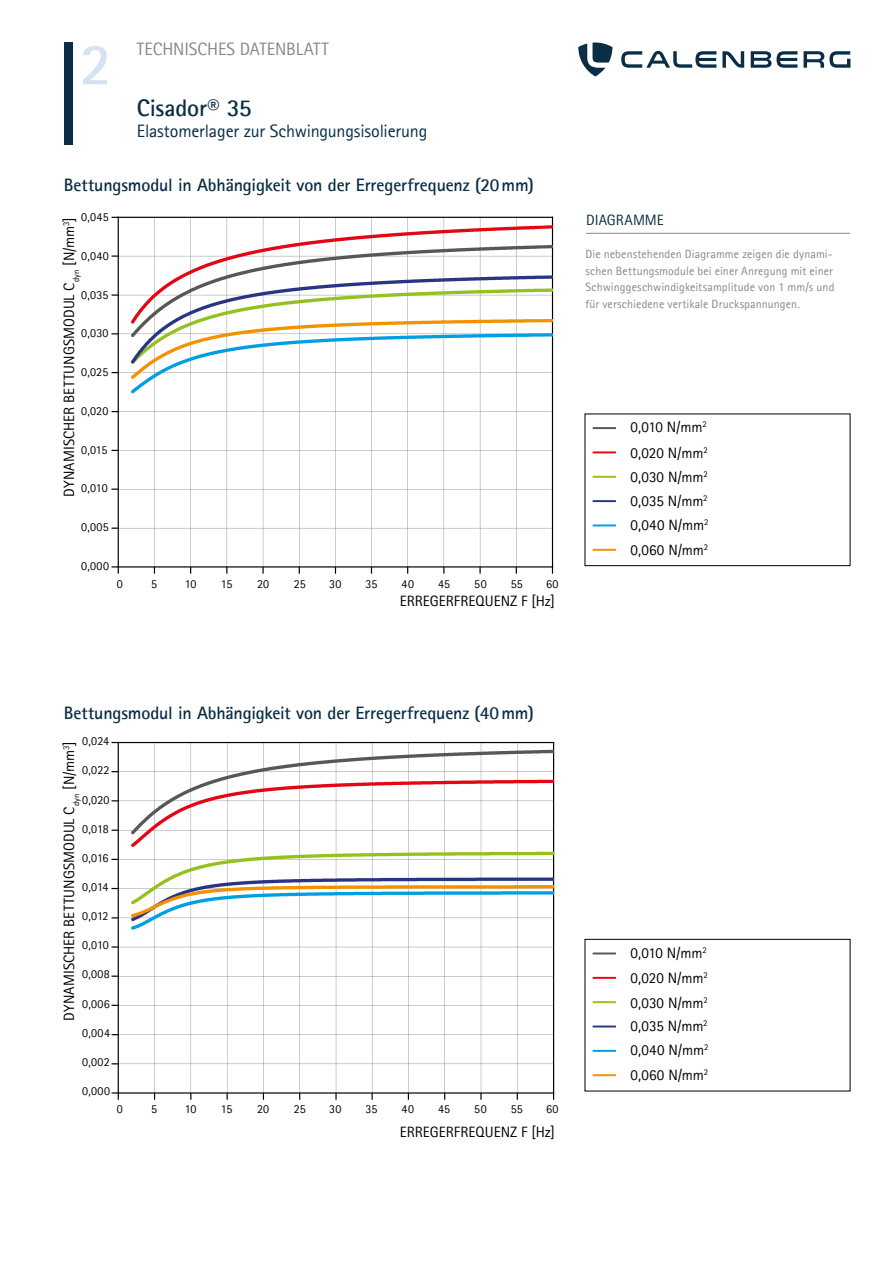
<style>
.page{position:relative;width:893px;height:1263px;background:#fff}
.page>*{position:absolute;margin:0;border:0;box-sizing:border-box;transform-origin:0 0}
.t1{font:700 59.55px "Rotis Sans Serif Pro";color:#d7e1f4}
.t2{font:700 24px "Rotis Sans Serif Pro";letter-spacing:-.005em;color:#092e45}
.t3{font:700 18px "Rotis Sans Serif Pro";letter-spacing:-.01em;color:#092e45}
.t4{font:18px "Rotis Sans Serif Pro";letter-spacing:-.01em;color:#092e45}
.t5{font:18px "Rotis Sans Serif Pro";letter-spacing:-.01em;color:#86888c}
.t6{font:15px "Rotis Sans Serif Pro";letter-spacing:.005em;color:#000}
.t7{font:15px "Rotis Sans Serif Pro";letter-spacing:.005em;color:#092e45}
.t8{font:12px/16.5px "Rotis Sans Serif Pro";letter-spacing:.01em;color:#86888c}
.t9{font:12px "Rotis Sans Serif Pro";letter-spacing:.015em;color:#000}
</style>
<div class="page">
<div style="left:64px;top:43px;width:8px;height:102px;background:#092e45"></div>
<svg style="left:621px;top:51px;width:229px;height:17px"></svg>
<svg style="left:578px;top:43px;width:34px;height:33px"></svg>
<hr style="left:586px;top:233px;width:264px;height:1px;background:#86888c">
<hr style="left:592px;top:427px;width:24px;height:2px;background:#575756">
<hr style="left:592px;top:952px;width:24px;height:2px;background:#575756">
<hr style="left:592px;top:451px;width:24px;height:2px;background:#e30613">
<hr style="left:592px;top:977px;width:24px;height:2px;background:#e30613">
<hr style="left:592px;top:476px;width:24px;height:2px;background:#95c11f">
<hr style="left:592px;top:1001px;width:24px;height:2px;background:#95c11f">
<hr style="left:592px;top:500px;width:24px;height:2px;background:#283583">
<hr style="left:592px;top:1025px;width:24px;height:2px;background:#283583">
<hr style="left:592px;top:524px;width:24px;height:2px;background:#009fe3">
<hr style="left:592px;top:1050px;width:24px;height:2px;background:#009fe3">
<hr style="left:592px;top:549px;width:24px;height:2px;background:#f39200">
<hr style="left:592px;top:1074px;width:24px;height:2px;background:#f39200">
<div style="left:585px;top:414px;width:265px;height:152px;border:1px solid #000"></div>
<div style="left:585px;top:939px;width:265px;height:152px;border:1px solid #000"></div>
<svg style="left:119px;top:218px;width:433px;height:348px"></svg>
<hr style="left:118px;top:566px;width:435px;height:1px;background:#000">
<hr style="left:118px;top:217px;width:435px;height:1px;background:#000">
<svg style="left:479px;top:567px;width:2px;height:7px"></svg>
<svg style="left:262px;top:567px;width:2px;height:7px"></svg>
<hr style="left:552px;top:217px;width:1px;height:350px;background:#000">
<hr style="left:118px;top:217px;width:1px;height:350px;background:#000">
<svg style="left:112px;top:566px;width:7px;height:8px"></svg>
<svg style="left:112px;top:527px;width:6px;height:2px"></svg>
<svg style="left:112px;top:294px;width:6px;height:2px"></svg>
<svg style="left:112px;top:255px;width:6px;height:2px"></svg>
<svg style="left:131px;top:225px;width:421px;height:168px"></svg>
<svg style="left:119px;top:743px;width:434px;height:349px"></svg>
<hr style="left:118px;top:1092px;width:436px;height:1px;background:#000">
<hr style="left:118px;top:742px;width:436px;height:1px;background:#000">
<svg style="left:480px;top:1093px;width:2px;height:7px"></svg>
<svg style="left:335px;top:1093px;width:2px;height:7px"></svg>
<hr style="left:553px;top:742px;width:1px;height:351px;background:#000">
<hr style="left:118px;top:742px;width:1px;height:351px;background:#000">
<svg style="left:112px;top:1092px;width:7px;height:8px"></svg>
<svg style="left:112px;top:975px;width:6px;height:2px"></svg>
<svg style="left:112px;top:946px;width:6px;height:2px"></svg>
<svg style="left:131px;top:750px;width:422px;height:180px"></svg>
<h1 class="t1" style="left:80px;top:26px;width:34px">2</h1>
<p class="t5" style="left:137px;top:38px;width:193px">TECHNISCHES DATENBLATT</p>
<h2 class="t2" style="left:137px;top:92px;width:116px">Cisador® 35</h2>
<p class="t4" style="left:137px;top:121px;width:292px">Elastomerlager zur Schwingungsisolierung</p>
<p class="t3" style="left:64px;top:174px;width:471px">Bettungsmodul in Abhängigkeit von der Erregerfrequenz (20mm)</p>
<p class="t9" style="left:81px;top:210px;width:29px">0,045</p>
<p class="t6" style="left:60px;top:497px;width:281px;rotate:-90deg">DYNAMISCHER BETTUNGSMODUL C<sub>dyn</sub> [N/mm<sup>3</sup>]</p>
<p class="t9" style="left:81px;top:249px;width:29px">0,040</p>
<p class="t9" style="left:81px;top:287px;width:29px">0,035</p>
<p class="t9" style="left:81px;top:326px;width:29px">0,030</p>
<p class="t9" style="left:81px;top:365px;width:29px">0,025</p>
<p class="t9" style="left:81px;top:404px;width:29px">0,020</p>
<p class="t9" style="left:81px;top:442px;width:28px">0,015</p>
<p class="t9" style="left:81px;top:481px;width:28px">0,010</p>
<p class="t9" style="left:81px;top:520px;width:29px">0,005</p>
<p class="t9" style="left:81px;top:559px;width:29px">0,000</p>
<p class="t9" style="left:117px;top:576px;width:7px">0</p>
<p class="t9" style="left:151px;top:576px;width:7px">5</p>
<p class="t9" style="left:185px;top:576px;width:13px">10</p>
<p class="t9" style="left:221px;top:576px;width:13px">15</p>
<p class="t9" style="left:257px;top:576px;width:14px">20</p>
<p class="t9" style="left:294px;top:576px;width:14px">25</p>
<p class="t9" style="left:329px;top:576px;width:14px">30</p>
<p class="t9" style="left:365px;top:576px;width:14px">35</p>
<p class="t9" style="left:402px;top:576px;width:14px">40</p>
<p class="t9" style="left:438px;top:576px;width:14px">45</p>
<p class="t9" style="left:474px;top:576px;width:14px">50</p>
<p class="t9" style="left:511px;top:576px;width:14px">55</p>
<p class="t9" style="left:546px;top:576px;width:14px">60</p>
<p class="t6" style="left:400px;top:592px;width:157px">ERREGERFREQUENZ F [Hz]</p>
<p class="t7" style="left:586px;top:212px;width:79px">DIAGRAMME</p>
<p class="t8" style="left:585px;top:246px;width:250px">Die nebenstehenden Diagramme zeigen die dynami&shy;schen Bettungsmodule bei einer Anregung mit einer Schwinggeschwindigkeitsamplitude von 1 mm/s und für verschiedene vertikale Druckspannungen.</p>
<p class="t6" style="left:630px;top:418px;width:78px">0,010 N/mm<sup>2</sup></p>
<p class="t6" style="left:630px;top:444px;width:79px">0,020 N/mm<sup>2</sup></p>
<p class="t6" style="left:630px;top:468px;width:79px">0,030 N/mm<sup>2</sup></p>
<p class="t6" style="left:630px;top:492px;width:79px">0,035 N/mm<sup>2</sup></p>
<p class="t6" style="left:630px;top:516px;width:79px">0,040 N/mm<sup>2</sup></p>
<p class="t6" style="left:630px;top:541px;width:79px">0,060 N/mm<sup>2</sup></p>
<p class="t3" style="left:64px;top:701px;width:471px">Bettungsmodul in Abhängigkeit von der Erregerfrequenz (40mm)</p>
<p class="t9" style="left:82px;top:734px;width:28px">0,024</p>
<p class="t6" style="left:60px;top:1020px;width:281px;rotate:-90deg">DYNAMISCHER BETTUNGSMODUL C<sub>dyn</sub> [N/mm<sup>3</sup>]</p>
<p class="t9" style="left:82px;top:763px;width:29px">0,022</p>
<p class="t9" style="left:82px;top:792px;width:29px">0,020</p>
<p class="t9" style="left:82px;top:821px;width:28px">0,018</p>
<p class="t9" style="left:82px;top:851px;width:28px">0,016</p>
<p class="t9" style="left:82px;top:880px;width:28px">0,014</p>
<p class="t9" style="left:82px;top:909px;width:28px">0,012</p>
<p class="t9" style="left:82px;top:938px;width:28px">0,010</p>
<p class="t9" style="left:82px;top:967px;width:29px">0,008</p>
<p class="t9" style="left:82px;top:996px;width:29px">0,006</p>
<p class="t9" style="left:82px;top:1026px;width:29px">0,004</p>
<p class="t9" style="left:82px;top:1055px;width:29px">0,002</p>
<p class="t9" style="left:82px;top:1084px;width:29px">0,000</p>
<p class="t9" style="left:117px;top:1101px;width:7px">0</p>
<p class="t9" style="left:151px;top:1101px;width:7px">5</p>
<p class="t9" style="left:185px;top:1101px;width:13px">10</p>
<p class="t9" style="left:221px;top:1101px;width:13px">15</p>
<p class="t9" style="left:257px;top:1101px;width:14px">20</p>
<p class="t9" style="left:294px;top:1101px;width:14px">25</p>
<p class="t9" style="left:329px;top:1101px;width:14px">30</p>
<p class="t9" style="left:365px;top:1101px;width:14px">35</p>
<p class="t9" style="left:402px;top:1101px;width:14px">40</p>
<p class="t9" style="left:438px;top:1101px;width:14px">45</p>
<p class="t9" style="left:474px;top:1101px;width:14px">50</p>
<p class="t9" style="left:511px;top:1101px;width:14px">55</p>
<p class="t9" style="left:546px;top:1101px;width:14px">60</p>
<p class="t6" style="left:400px;top:1122px;width:157px">ERREGERFREQUENZ F [Hz]</p>
<p class="t6" style="left:630px;top:944px;width:78px">0,010 N/mm<sup>2</sup></p>
<p class="t6" style="left:630px;top:969px;width:79px">0,020 N/mm<sup>2</sup></p>
<p class="t6" style="left:630px;top:994px;width:79px">0,030 N/mm<sup>2</sup></p>
<p class="t6" style="left:630px;top:1017px;width:79px">0,035 N/mm<sup>2</sup></p>
<p class="t6" style="left:630px;top:1041px;width:79px">0,040 N/mm<sup>2</sup></p>
<p class="t6" style="left:630px;top:1066px;width:79px">0,060 N/mm<sup>2</sup></p>
</div>
